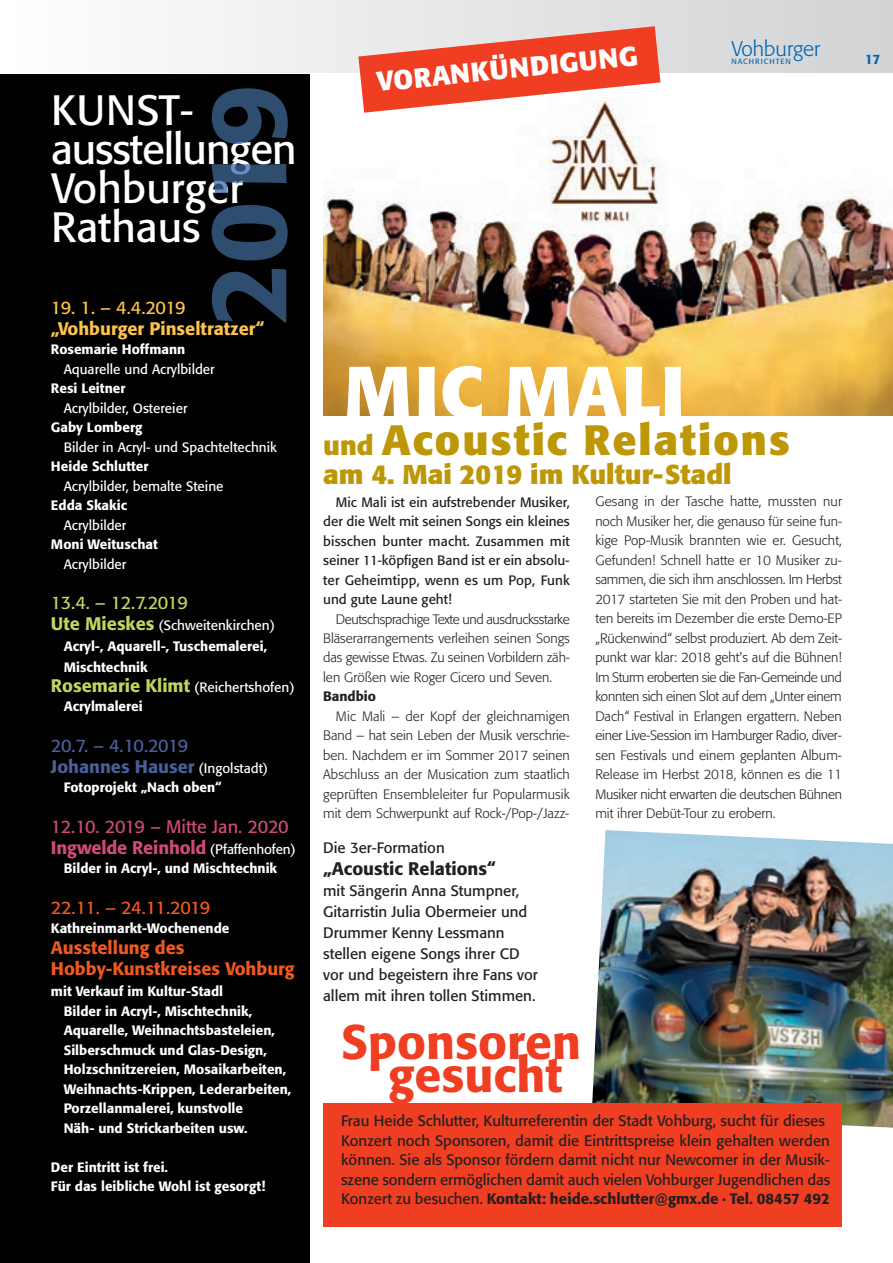
<style>
.page{position:relative;width:893px;height:1263px;background:#fff}
.page>*{position:absolute;margin:0;border:0;box-sizing:border-box;transform-origin:0 0}
.t1{font:700 72px "Formata";color:#fff}
.t2{font:500 48px "Formata";color:#ef3e22}
.t3{font:42px/39px "Formata";color:#fff}
.t4{font:700 42px "Formata";letter-spacing:.05em;color:#bd9705}
.t5{font:700 27px "Formata";color:#bd9705}
.t6{font:700 27px "Formata";color:#fff}
.t7{font:300 21px "Formata";color:#0166b3}
.t8{font:18px/21px "Formata";letter-spacing:-.01em;color:#ce4b79}
.t9{font:18px/21px "Formata";letter-spacing:-.04em;color:#4a5e98}
.t10{font:500 18px/21px "Formata";color:#f15921}
.t11{font:500 18px "Formata";color:#fec34d}
.t12{font:500 18px "Formata";color:#231f20}
.t13{font:18px "Formata";letter-spacing:-.04em;color:#f15921}
.t14{font:18px "Formata";letter-spacing:-.04em;color:#bbd75e}
.t15{font:18px "Formata";letter-spacing:-.04em;color:#fec34d}
.t16{font:15px/21px "Formata";color:#231f20}
.t17{font:300 13.5px/19.5px "Formata";color:#231f20;text-align:justify}
.t18{font:500 13.5px/19.5px "Formata";color:#fff}
.t19{font:13.5px/19.5px "Formata";color:#231f20;text-align:justify}
.t20{font:13.5px/19.5px "Formata";color:#fff}
.t21{font:500 13.5px "Formata";color:#231f20}
.t22{font:500 13.5px "Formata";color:#0166b3}
.t23{font:7.5px "Formata";letter-spacing:.13em;color:#0166b3}
.s1{font-size:18px;color:#bbd75e}
.s2{font-weight:400}
.s3{font-weight:500;font-size:18px;color:#bbd75e}
.s4{font-weight:500}
.s5{font-size:13.5px;color:#fff}
.s6{font-size:27px}
</style>
<div class="page">
<div style="left:0;top:74px;width:310px;height:1189px;background:#010101"></div>
<div style="left:1px;top:0;width:892px;height:72px;background:linear-gradient(to right,#fefefe,#d1d2d5)"></div>
<svg style="left:211px;top:88px;width:77px;height:235px"></svg>
<svg style="left:211px;top:169px;width:17px;height:44px"></svg>
<img style="left:323px;top:113px;width:570px;height:303px">
<img style="left:592px;top:830px;width:301px;height:298px">
<svg style="left:358px;top:26px;width:302px;height:87px"></svg>
<div style="left:323px;top:1103px;width:519px;height:124px;background:#ef3e22"></div>
<h3 class="t3" style="left:51px;top:94px;width:247px">KUNST&shy;ausstellungen<br>Vohburger<br>Rathaus</h3>
<h3 class="t15" style="left:51px;top:300px;width:136px">19. 1. – 4.4.2019</h3>
<h3 class="t11" style="left:51px;top:321px;width:215px">„Vohburger Pinseltratzer“</h3>
<p class="t18" style="left:51px;top:341px;width:136px">Rosemarie Hoffmann</p>
<p class="t20" style="left:64px;top:360px;width:152px">Aquarelle und Acrylbilder</p>
<p class="t18" style="left:51px;top:380px;width:76px">Resi Leitner</p>
<p class="t20" style="left:64px;top:399px;width:125px">Acrylbilder, Ostereier</p>
<p class="t18" style="left:51px;top:419px;width:93px">Gaby Lomberg</p>
<p class="t20" style="left:64px;top:438px;width:215px">Bilder in Acryl- und Spachteltechnik</p>
<p class="t18" style="left:51px;top:458px;width:99px">Heide Schlutter</p>
<p class="t20" style="left:64px;top:477px;width:161px">Acrylbilder, bemalte Steine</p>
<p class="t18" style="left:51px;top:497px;width:78px">Edda Skakic</p>
<p class="t20" style="left:64px;top:516px;width:64px">Acrylbilder</p>
<p class="t18" style="left:51px;top:536px;width:108px">Moni Weituschat</p>
<p class="t20" style="left:64px;top:555px;width:64px">Acrylbilder</p>
<h3 class="t14" style="left:51px;top:595px;width:138px">13.4. – 12.7.2019</h3>
<p class="t18" style="left:64px;top:616px;width:213px;line-height:21px;text-indent:-13px"><span class="s1">Ute Mieskes</span> <span class="s2">(Schweitenkirchen)<br></span>Acryl-, Aquarell-, Tuschemalerei,<br>Mischtechnik</p>
<p class="t20" style="left:64px;top:678px;width:232px;text-indent:-13px"><span class="s3">Rosemarie Klimt</span> (Reichertshofen)<br><span class="s4">Acrylmalerei</span></p>
<h3 class="t9" style="left:51px;top:736px;width:219px">20.7. – 4.10.2019<br><span class="s4">Johannes Hauser</span> <span class="s5">(Ingolstadt)</span></h3>
<p class="t18" style="left:64px;top:779px;width:160px">Fotoprojekt „Nach oben“</p>
<h3 class="t8" style="left:51px;top:817px;width:246px">12.10. 2019 – Mitte Jan. 2020<br><span class="s4">Ingwelde Reinhold</span> <span class="s5">(Pfaffenhofen)</span></h3>
<p class="t18" style="left:64px;top:860px;width:215px">Bilder in Acryl-, und Mischtechnik</p>
<h3 class="t13" style="left:51px;top:900px;width:161px">22.11. – 24.11.2019</h3>
<p class="t18" style="left:51px;top:920px;width:180px">Kathreinmarkt-Wochenende</p>
<h3 class="t10" style="left:51px;top:939px;width:245px">Ausstellung des<br>Hobby-Kunstkreises Vohburg</h3>
<p class="t18" style="left:64px;top:983px;width:229px;text-indent:-13px">mit Verkauf im Kultur-Stadl<br>Bilder in Acryl-, Mischtechnik, Aquarelle, Weihnachtsbasteleien, Silberschmuck und Glas-Design, Holzschnitzereien, Mosaikarbeiten, Weihnachts-Krippen, Lederarbeiten, Porzellanmalerei, kunstvolle<br>Näh- und Strickarbeiten usw.</p>
<p class="t18" style="left:51px;top:1158px;width:216px">Der Eintritt ist frei.<br>Für das leibliche Wohl ist gesorgt!</p>
<h3 class="t6" style="left:376px;top:71px;width:264px;rotate:-6deg">VORANKÜNDIGUNG</h3>
<h3 class="t7" style="left:731px;top:40px;width:90px">Vohburger</h3>
<p class="t23" style="left:731px;top:58px;width:61px">NACHRICHTEN</p>
<p class="t22" style="left:865px;top:53px;width:17px">17</p>
<h1 class="t1" style="left:344px;top:361px;width:342px">MIC MALI</h1>
<h3 class="t4" style="left:323px;top:422px;width:469px"><span class="s6">und</span> Acoustic Relations</h3>
<h3 class="t5" style="left:323px;top:462px;width:410px">am 4. Mai 2019 im Kultur-Stadl</h3>
<p class="t19" style="left:323px;top:493px;width:248px;text-indent:13px">Mic Mali ist ein aufstrebender Musiker, der die Welt mit seinen Songs ein kleines bisschen bunter macht. Zusammen mit seiner 11-köpfigen Band ist er ein absolu&shy;ter Geheimtipp, wenn es um Pop, Funk und gute Laune geht!</p>
<p class="t17" style="left:323px;top:610px;width:248px;text-indent:13px">Deutschsprachige Texte und ausdrucksstarke Bläserarrangements verleihen seinen Songs das gewisse Etwas. Zu seinen Vorbildern zäh&shy;len Größen wie Roger Cicero und Seven.</p>
<p class="t21" style="left:323px;top:691px;width:54px">Bandbio</p>
<p class="t17" style="left:323px;top:707px;width:248px;text-indent:13px">Mic Mali – der Kopf der gleichnamigen Band – hat sein Leben der Musik verschrie&shy;ben. Nachdem er im Sommer 2017 seinen Abschluss an der Musication zum staatlich geprüften Ensembleleiter fur Popularmusik mit dem Schwerpunkt auf Rock-/Pop-/Jazz-</p>
<p class="t16" style="left:323px;top:838px;width:123px">Die 3er-Formation</p>
<h3 class="t12" style="left:323px;top:861px;width:174px">„Acoustic Relations“</h3>
<p class="t16" style="left:323px;top:882px;width:216px">mit Sängerin Anna Stumpner,<br>Gitarristin Julia Obermeier und<br>Drummer Kenny Lessmann stellen eigene Songs ihrer CD vor und begeistern ihre Fans vor allem mit ihren tollen Stimmen.</p>
<p class="t17" style="left:595px;top:493px;width:248px">Gesang in der Tasche hatte, mussten nur noch Musiker her, die genauso für seine fun&shy;kige Pop-Musik brannten wie er. Gesucht, Gefunden! Schnell hatte er 10 Musiker zu&shy;sammen, die sich ihm anschlossen. Im Herbst 2017 starteten Sie mit den Proben und hat&shy;ten bereits im Dezember die erste Demo-EP „Rückenwind“ selbst produziert. Ab dem Zeit&shy;punkt war klar: 2018 geht's auf die Bühnen!<br>Im Sturm eroberten sie die Fan-Gemeinde und konnten sich einen Slot auf dem „Unter einem Dach“ Festival in Erlangen ergattern. Neben einer Live-Session im Hamburger Radio, diver&shy;sen Festivals und einem geplanten Album-Release im Herbst 2018, können es die 11<br>Musiker nicht erwarten die deutschen Bühnen mit ihrer Debüt-Tour zu erobern.</p>
<h2 class="t2" style="left:341px;top:1021px;width:241px">Sponsoren</h2>
<h2 class="t2" style="left:388px;top:1054px;width:175px">gesucht</h2>
<p class="t16" style="left:341px;top:1112px;width:491px;line-height:19.5px">Frau Heide Schlutter, Kulturreferentin der Stadt Vohburg, sucht für dieses Konzert noch Sponsoren, damit die Eintrittspreise klein gehalten werden können. Sie als Sponsor fördern damit nicht nur Newcomer in der Musik&shy;szene sondern ermöglichen damit auch vielen Vohburger Jugendlichen das Konzert zu besuchen. <span class="s4">Kontakt: heide.schlutter@gmx.de · Tel. 08457 492</span></p>
</div>
